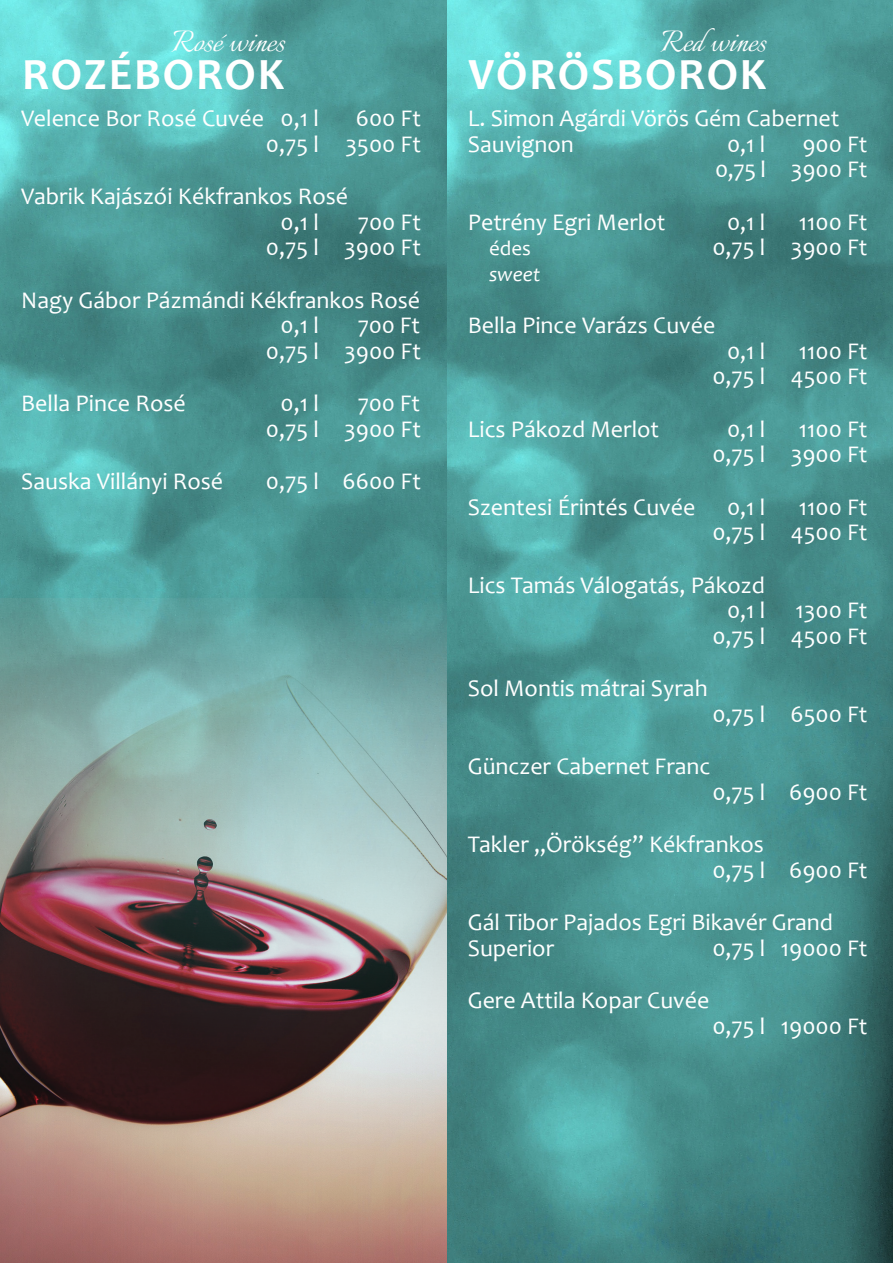
<style>
.page{position:relative;width:893px;height:1263px;background:#fff}
.page>*{position:absolute;margin:0;border:0;box-sizing:border-box;transform-origin:0 0}
.t1{font:700 45px "Candara";letter-spacing:.04em;color:#fff}
.t2{font:37.5px "Italianno";color:#fff}
.t3{font:24px/25.5px "Candara";color:#fff;text-align:right}
.t4{font:italic 21px "Candara";color:#fff}
.t5{font:21px "Candara";color:#fff}
</style>
<div class="page">
<img style="left:446px;top:0;width:447px;height:1263px">
<img style="left:0;top:0;width:446px;height:598px">
<img style="left:0;top:598px;width:446px;height:665px">
<p class="t2" style="left:171px;top:21px;width:115px">Rosé wines</p>
<p class="t1" style="left:22px;top:46px;width:264px">ROZÉBOROK</p>
<p class="t3" style="left:21px;top:105px;width:299px">Velence Bor Rosé Cuvée 0,1 l</p>
<p class="t3" style="left:266px;top:105px;width:157px">600 Ft<br>0,75 l 3500 Ft</p>
<p class="t3" style="left:21px;top:183px;width:328px">Vabrik Kajászói Kékfrankos Rosé</p>
<p class="t3" style="left:281px;top:209px;width:40px">0,1 l</p>
<p class="t3" style="left:266px;top:209px;width:157px">700 Ft<br>0,75 l 3900 Ft</p>
<p class="t3" style="left:281px;top:287px;width:141px;text-align:left;text-indent:-259px">Nagy Gábor Pázmándi Kékfrankos Rosé<br>0,1 l</p>
<p class="t3" style="left:266px;top:312px;width:157px">700 Ft<br>0,75 l 3900 Ft</p>
<p class="t3" style="left:21px;top:390px;width:166px">Bella Pince Rosé</p>
<p class="t3" style="left:281px;top:390px;width:40px">0,1 l</p>
<p class="t3" style="left:266px;top:390px;width:157px">700 Ft<br>0,75 l 3900 Ft</p>
<p class="t3" style="left:21px;top:468px;width:203px">Sauska Villányi Rosé</p>
<p class="t3" style="left:266px;top:468px;width:157px">0,75 l 6600 Ft</p>
<p class="t2" style="left:660px;top:21px;width:107px">Red wines</p>
<p class="t1" style="left:469px;top:46px;width:299px">VÖRÖSBOROK</p>
<p class="t3" style="left:468px;top:105px;width:373px;text-align:left">L. Simon Agárdi Vörös Gém Cabernet<br>Sauvignon</p>
<p class="t3" style="left:727px;top:131px;width:40px">0,1 l</p>
<p class="t3" style="left:802px;top:131px;width:67px">900 Ft</p>
<p class="t3" style="left:715px;top:156px;width:154px">0,75 l 3900 Ft</p>
<p class="t3" style="left:468px;top:209px;width:199px">Petrény Egri Merlot</p>
<p class="t3" style="left:727px;top:209px;width:40px">0,1 l</p>
<p class="t3" style="left:799px;top:209px;width:70px">1100 Ft</p>
<p class="t5" style="left:489px;top:235px;width:43px">édes</p>
<p class="t3" style="left:712px;top:234px;width:157px">0,75 l 3900 Ft</p>
<p class="t4" style="left:489px;top:261px;width:53px">sweet</p>
<p class="t3" style="left:468px;top:312px;width:249px">Bella Pince Varázs Cuvée</p>
<p class="t3" style="left:727px;top:338px;width:40px">0,1 l</p>
<p class="t3" style="left:799px;top:338px;width:70px">1100 Ft</p>
<p class="t3" style="left:712px;top:363px;width:157px">0,75 l 4500 Ft</p>
<p class="t3" style="left:468px;top:416px;width:193px">Lics Pákozd Merlot</p>
<p class="t3" style="left:727px;top:416px;width:40px">0,1 l</p>
<p class="t3" style="left:799px;top:416px;width:70px">1100 Ft</p>
<p class="t3" style="left:712px;top:441px;width:157px">0,75 l 3900 Ft</p>
<p class="t3" style="left:468px;top:494px;width:229px">Szentesi Érintés Cuvée</p>
<p class="t3" style="left:727px;top:494px;width:40px">0,1 l</p>
<p class="t3" style="left:799px;top:494px;width:70px">1100 Ft</p>
<p class="t3" style="left:712px;top:519px;width:157px">0,75 l 4500 Ft</p>
<p class="t3" style="left:468px;top:572px;width:299px">Lics Tamás Válogatás, Pákozd</p>
<p class="t3" style="left:727px;top:597px;width:40px">0,1 l</p>
<p class="t3" style="left:795px;top:597px;width:73px">1300 Ft</p>
<p class="t3" style="left:712px;top:623px;width:157px">0,75 l 4500 Ft</p>
<p class="t3" style="left:468px;top:675px;width:241px">Sol Montis mátrai Syrah</p>
<p class="t3" style="left:712px;top:701px;width:157px">0,75 l 6500 Ft</p>
<p class="t3" style="left:468px;top:753px;width:244px">Günczer Cabernet Franc</p>
<p class="t3" style="left:712px;top:779px;width:157px">0,75 l 6900 Ft</p>
<p class="t3" style="left:712px;top:831px;width:157px;text-align:left;text-indent:-245px">Takler „Örökség” Kékfrankos<br>0,75 l 6900 Ft</p>
<p class="t3" style="left:468px;top:909px;width:367px;text-align:left">Gál Tibor Pajados Egri Bikavér Grand<br>Superior</p>
<p class="t3" style="left:712px;top:935px;width:157px">0,75 l 19000 Ft</p>
<p class="t3" style="left:468px;top:987px;width:243px">Gere Attila Kopar Cuvée</p>
<p class="t3" style="left:712px;top:1013px;width:157px">0,75 l 19000 Ft</p>
</div>
